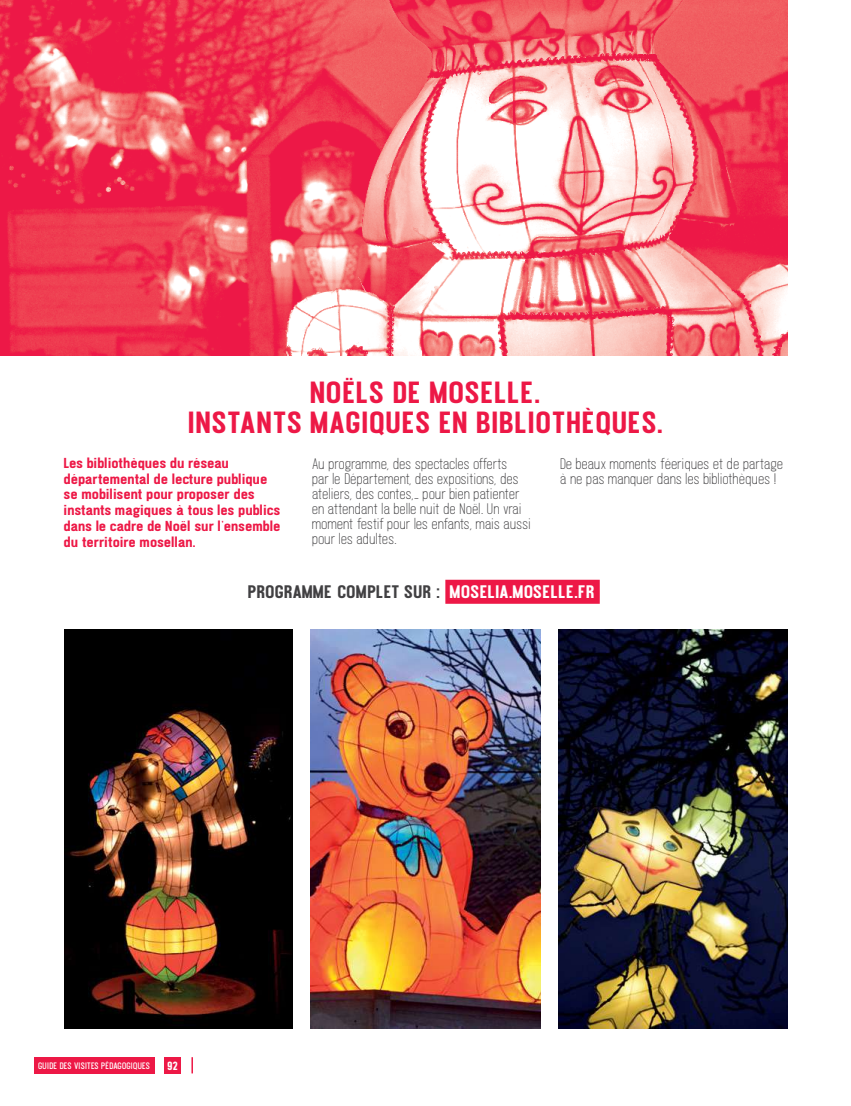
<style>
.page{position:relative;width:851px;height:1106px;background:#fff}
.page>*{position:absolute;margin:0;border:0;box-sizing:border-box;transform-origin:0 0}
.t1{font:800 27px/30px "Ostrich Proper";letter-spacing:-.01em;color:#ed1846;text-align:center}
.t2{font:800 16.05px "Ostrich Proper";letter-spacing:-.015em;color:#414042}
.t3{font:13.5px/15px "Ostrich Proper";letter-spacing:-.01em;color:#414042}
.t4{font:800 12.75px/15.8px "Ostrich Proper";color:#ed1846}
.t5{font:800 10.5px "Ostrich Proper";color:#fff}
.t6{font:700 8.25px "Ostrich Proper";letter-spacing:-.015em;color:#fff}
.s1{color:#fff}
</style>
<div class="page">
<img style="left:0;top:0;width:787px;height:355px">
<img style="left:311px;top:629px;width:229px;height:399px">
<div style="left:445px;top:579px;width:154px;height:25px;background:#ed1846"></div>
<img style="left:64px;top:629px;width:229px;height:399px">
<img style="left:558px;top:629px;width:229px;height:399px">
<div style="left:165px;top:1057px;width:16px;height:16px;background:#ed1846"></div>
<div style="left:34px;top:1057px;width:120px;height:16px;background:#ed1846"></div>
<svg style="left:191px;top:1057px;width:2px;height:16px"></svg>
<h1 class="t1" style="left:187px;top:376px;width:477px">NOËLS DE MOSELLE.<br>INSTANTS MAGIQUES EN BIBLIOTHÈQUES.</h1>
<p class="t4" style="left:64px;top:454px;width:218px">Les bibliothèques du réseau départemental de lecture publique se mobilisent pour proposer des instants magiques à tous les publics dans le cadre de Noël sur l’ensemble du territoire mosellan.</p>
<p class="t3" style="left:312px;top:455px;width:221px">Au programme, des spectacles offerts<br>par le Département, des expositions, des ateliers, des contes,… pour bien patienter en attendant la belle nuit de Noël. Un vrai moment festif pour les enfants, mais aussi pour les adultes.</p>
<p class="t3" style="left:560px;top:455px;width:225px">De beaux moments féeriques et de partage à ne pas manquer dans les bibliothèques !</p>
<p class="t2" style="left:248px;top:581px;width:349px">PROGRAMME COMPLET SUR : <span class="s1">MOSELIA.MOSELLE.FR</span></p>
<p class="t6" style="left:38px;top:1060px;width:113px">GUIDE DES VISITES PÉDAGOGIQUES</p>
<p class="t5" style="left:167px;top:1058px;width:12px">92</p>
</div>
